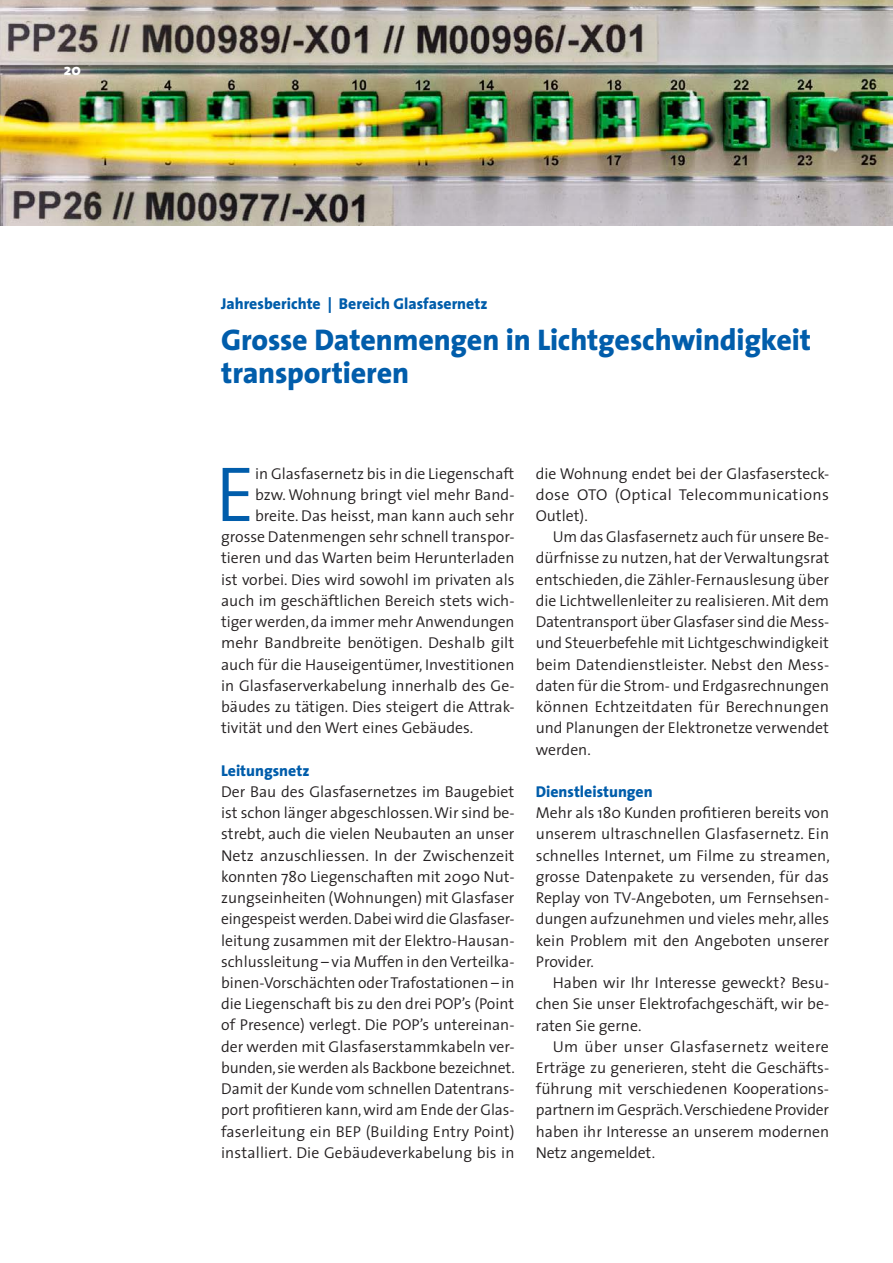
<style>
.page{position:relative;width:893px;height:1263px;background:#fff}
.page>*{position:absolute;margin:0;border:0;box-sizing:border-box;transform-origin:0 0}
.t1{font:300 78.6px "The Sans";color:#015dab}
.t2{font:800 30px/33px "The Sans";letter-spacing:-.005em;color:#015dab}
.t3{font:300 15.75px/21.1px "The Sans";color:#231f20;text-align:justify}
.t4{font:800 15.75px "The Sans";color:#015dab}
.t5{font:800 15.75px "The Sans";color:#fff}
</style>
<div class="page">
<img style="left:0;top:0;width:893px;height:225px">
<p class="t5" style="left:64px;top:57px;width:19px">20</p>
<p class="t4" style="left:221px;top:290px;width:268px">Jahresberichte | Bereich Glasfasernetz</p>
<h2 class="t2" style="left:221px;top:323px;width:591px">Grosse Datenmengen in Lichtgeschwindigkeit transportieren</h2>
<h1 class="t1" style="left:215px;top:429px;width:41px">E</h1>
<p class="t3" style="left:255px;top:462px;width:261px">in Glasfasernetz bis in die Liegenschaft</p>
<p class="t3" style="left:255px;top:483px;width:261px">bzw. Wohnung bringt viel mehr Band-</p>
<p class="t3" style="left:255px;top:505px;width:261px">breite. Das heisst, man kann auch sehr</p>
<p class="t3" style="left:221px;top:526px;width:295px">grosse Datenmengen sehr schnell transpor-</p>
<p class="t3" style="left:221px;top:547px;width:295px">tieren und das Warten beim Herunterladen</p>
<p class="t3" style="left:221px;top:568px;width:295px">ist vorbei. Dies wird sowohl im privaten als</p>
<p class="t3" style="left:221px;top:589px;width:295px">auch im geschäftlichen Bereich stets wich-</p>
<p class="t3" style="left:221px;top:611px;width:295px">tiger werden, da immer mehr Anwendungen</p>
<p class="t3" style="left:221px;top:632px;width:295px">mehr Bandbreite benötigen. Deshalb gilt</p>
<p class="t3" style="left:221px;top:653px;width:295px">auch für die Hauseigentümer, Investitionen</p>
<p class="t3" style="left:221px;top:674px;width:295px">in Glasfaserverkabelung innerhalb des Ge-</p>
<p class="t3" style="left:221px;top:696px;width:295px">bäudes zu tätigen. Dies steigert die Attrak-</p>
<p class="t3" style="left:221px;top:717px;width:254px">tivität und den Wert eines Gebäudes.</p>
<p class="t4" style="left:221px;top:757px;width:90px">Leitungsnetz</p>
<p class="t3" style="left:221px;top:781px;width:295px">Der Bau des Glasfasernetzes im Baugebiet ist schon länger abgeschlossen. Wir sind be&shy;strebt, auch die vielen Neubauten an unser Netz anzuschliessen. In der Zwischenzeit konnten 780 Liegenschaften mit 2090 Nut&shy;zungseinheiten (Wohnungen) mit Glasfaser eingespeist werden. Dabei wird die Glasfaser&shy;leitung zusammen mit der Elektro-Hausan&shy;schlussleitung – via Muffen in den Verteilka&shy;binen-Vorschächten oder Trafostationen – in die Liegenschaft bis zu den drei POP’s (Point of Presence) verlegt. Die POP’s untereinan&shy;der werden mit Glasfaserstammkabeln ver&shy;bunden, sie werden als Backbone bezeichnet.<br>Damit der Kunde vom schnellen Datentrans&shy;port profitieren kann, wird am Ende der Glas&shy;faserleitung ein BEP (Building Entry Point) installiert. Die Gebäudeverkabelung bis in</p>
<p class="t3" style="left:536px;top:462px;width:295px">die Wohnung endet bei der Glasfasersteck&shy;dose OTO (Optical Telecommunications Outlet).</p>
<p class="t3" style="left:536px;top:526px;width:295px;text-indent:17px">Um das Glasfasernetz auch für unsere Be&shy;dürfnisse zu nutzen, hat der Verwaltungsrat entschieden, die Zähler-Fernauslesung über die Lichtwellenleiter zu realisieren. Mit dem Datentransport über Glasfaser sind die Mess&shy;und Steuerbefehle mit Lichtgeschwindigkeit beim Datendienstleister. Nebst den Mess&shy;daten für die Strom- und Erdgasrechnungen können Echtzeitdaten für Berechnungen und Planungen der Elektronetze verwendet werden.</p>
<p class="t4" style="left:536px;top:778px;width:118px">Dienstleistungen</p>
<p class="t3" style="left:536px;top:802px;width:296px">Mehr als 180 Kunden profitieren bereits von unserem ultraschnellen Glasfasernetz. Ein schnelles Internet, um Filme zu streamen, grosse Datenpakete zu versenden, für das Replay von TV-Angeboten, um Fernsehsen&shy;dungen aufzunehmen und vieles mehr, alles kein Problem mit den Angeboten unserer Provider.</p>
<p class="t3" style="left:536px;top:971px;width:295px;text-indent:17px">Haben wir Ihr Interesse geweckt? Besu&shy;chen Sie unser Elektrofachgeschäft, wir be&shy;raten Sie gerne.</p>
<p class="t3" style="left:536px;top:1035px;width:295px;text-indent:17px">Um über unser Glasfasernetz weitere Erträge zu generieren, steht die Geschäfts&shy;führung mit verschiedenen Kooperations&shy;partnern im Gespräch. Verschiedene Provider haben ihr Interesse an unserem modernen Netz angemeldet.</p>
</div>
